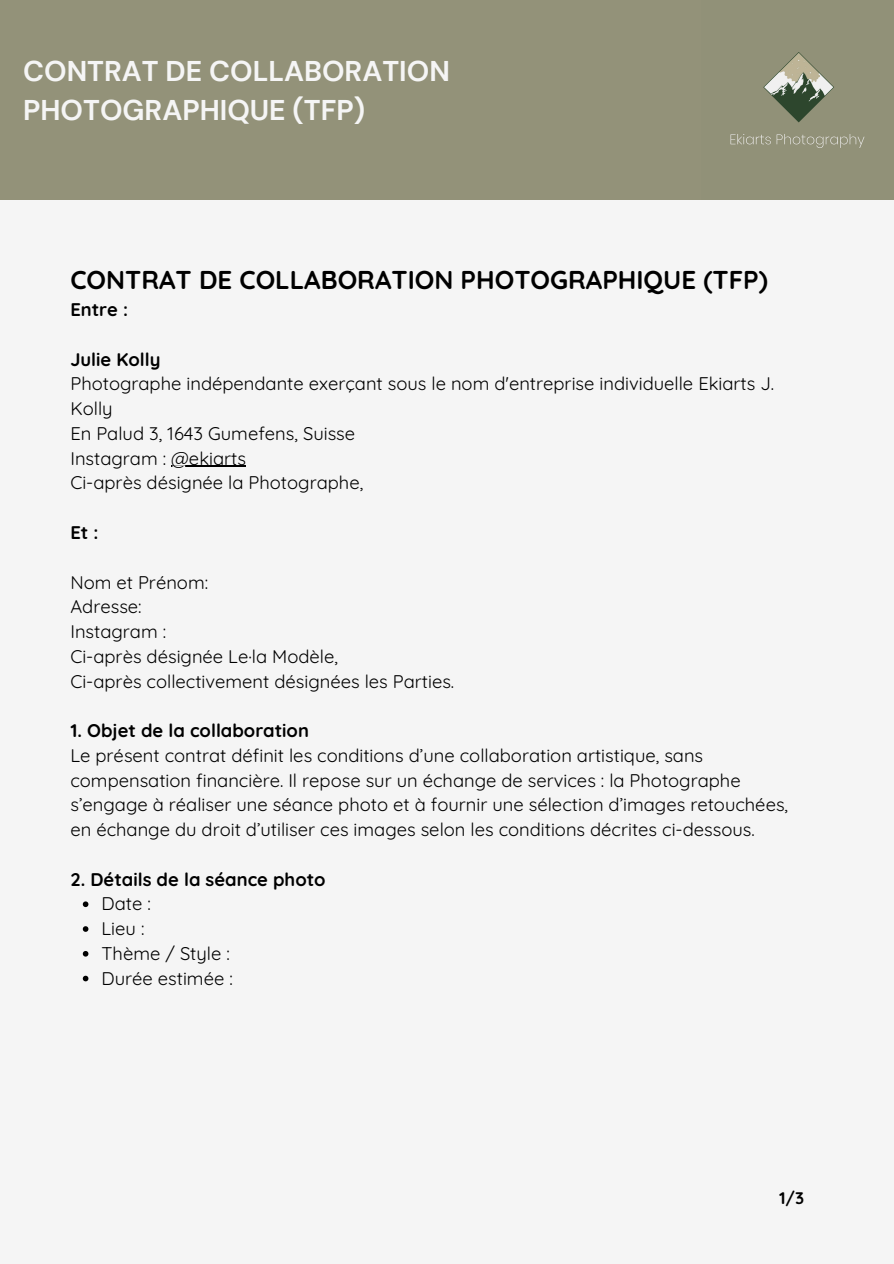
<style>
.page{position:relative;width:894px;height:1264px;background:#fff}
.page>*{position:absolute;margin:0;border:0;box-sizing:border-box;transform-origin:0 0}
.t1{font:700 28.5px/39.3px "DM Sans";color:#f5f5f5}
.t2{font:700 25.8px "Quicksand";color:#000}
.t3{font:18.3px/24.8px "Quicksand";color:#000}
.t4{font:700 18.3px "Quicksand";color:#000}
.t5{font:700 16.8px "Quicksand";color:#000}
</style>
<div class="page">
<div style="left:0;top:0;width:893px;height:1263px;background:#f5f5f5"></div>
<div style="left:0;top:0;width:893px;height:199px;background:#939279"></div>
<hr style="left:171px;top:466px;width:75px;height:1px;background:#000">
<svg style="left:83px;top:901px;width:5px;height:6px"></svg>
<svg style="left:83px;top:926px;width:5px;height:5px"></svg>
<svg style="left:83px;top:951px;width:5px;height:5px"></svg>
<svg style="left:83px;top:975px;width:5px;height:6px"></svg>
<img style="left:730px;top:52px;width:135px;height:96px">
<h1 class="t1" style="left:23px;top:51px;width:428px">CONTRAT DE COLLABORATION<br>PHOTOGRAPHIQUE (TFP)</h1>
<p class="t2" style="left:70px;top:263px;width:699px">CONTRAT DE COLLABORATION PHOTOGRAPHIQUE (TFP)</p>
<p class="t4" style="left:70px;top:298px;width:59px">Entre :</p>
<h2 class="t4" style="left:70px;top:347px;width:92px">Julie Kolly</h2>
<p class="t3" style="left:70px;top:371px;width:705px">Photographe indépendante exerçant sous le nom d'entreprise individuelle Ekiarts J.<br>Kolly</p>
<p class="t3" style="left:70px;top:421px;width:286px">En Palud 3, 1643 Gumefens, Suisse</p>
<p class="t3" style="left:70px;top:445px;width:177px">Instagram : @ekiarts</p>
<p class="t3" style="left:70px;top:470px;width:294px">Ci-après désignée la Photographe,</p>
<p class="t4" style="left:70px;top:520px;width:30px">Et :</p>
<h3 class="t3" style="left:70px;top:569px;width:139px">Nom et Prénom:</h3>
<p class="t3" style="left:70px;top:594px;width:73px">Adresse:</p>
<p class="t3" style="left:70px;top:619px;width:97px">Instagram :</p>
<p class="t3" style="left:70px;top:643px;width:269px">Ci-après désignée Le·la Modèle,</p>
<p class="t3" style="left:70px;top:668px;width:385px">Ci-après collectivement désignées les Parties.</p>
<p class="t4" style="left:70px;top:718px;width:240px">1. Objet de la collaboration</p>
<p class="t3" style="left:70px;top:742px;width:719px">Le présent contrat définit les conditions d’une collaboration artistique, sans compensation financière. Il repose sur un échange de services : la Photographe s’engage à réaliser une séance photo et à fournir une sélection d’images retouchées, en échange du droit d’utiliser ces images selon les conditions décrites ci-dessous.</p>
<p class="t4" style="left:70px;top:867px;width:257px">2. Détails de la séance photo</p>
<h3 class="t3" style="left:101px;top:891px;width:51px">Date :</h3>
<p class="t3" style="left:101px;top:916px;width:44px">Lieu :</p>
<p class="t3" style="left:101px;top:940px;width:130px">Thème / Style :</p>
<p class="t3" style="left:101px;top:965px;width:133px">Durée estimée :</p>
<p class="t5" style="left:778px;top:1187px;width:27px">1/3</p>
</div>
